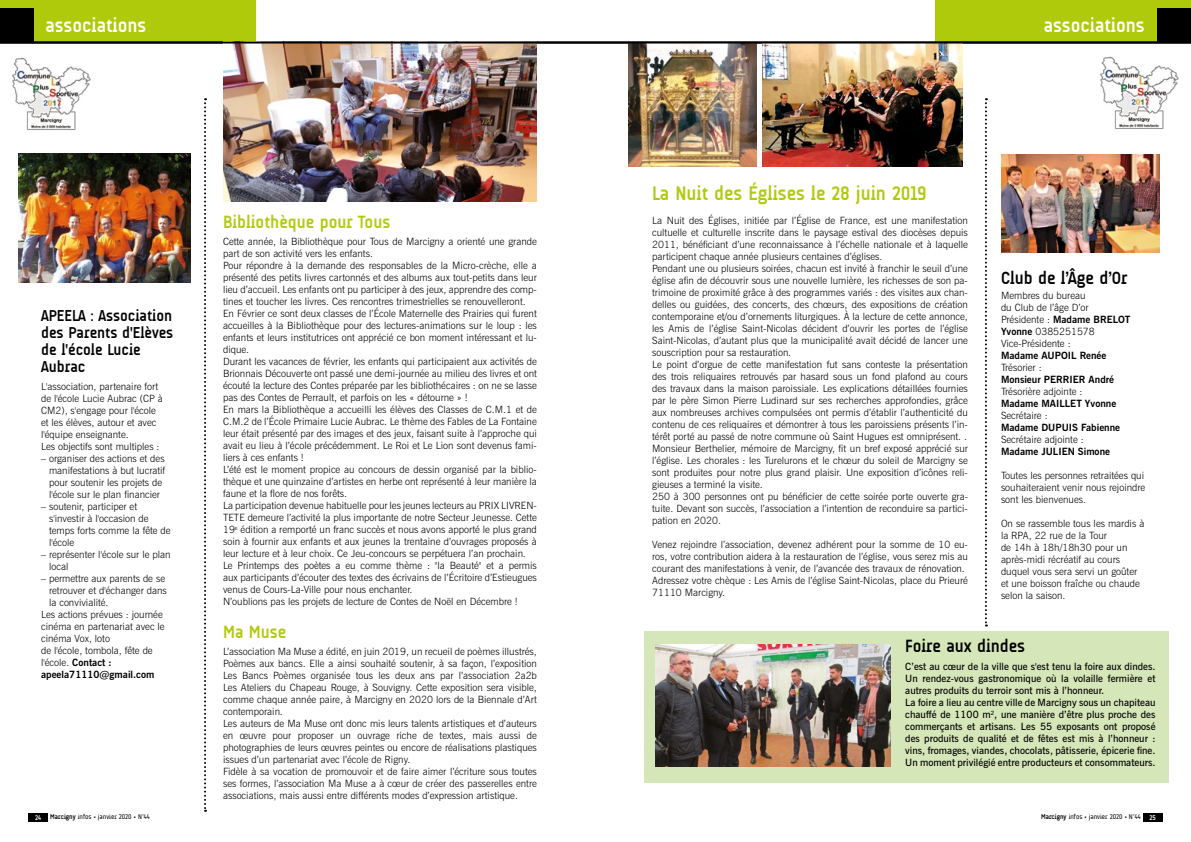
<style>
.page{position:relative;width:1191px;height:842px;background:#fff}
.page>*{position:absolute;margin:0;border:0;box-sizing:border-box;transform-origin:0 0}
.t1{font:700 20px "A Udimat";color:#afca0b}
.t2{font:700 20px "A Udimat";color:#fff}
.t3{font:700 18px "A Udimat";color:#000}
.t4{font:700 18px "A Udimat";color:#afca0b}
.t5{font:700 16px/17px "A Udimat";color:#000}
.t6{font:300 10px/12px "News Gothic BT";color:#000}
.t7{font:600 10px/12px "News Gothic BT";color:#000}
.t8{font:700 10px "News Gothic BT";color:#000}
.t9{font:7px "A Udimat";color:#000}
.t10{font:700 7px "A Udimat";color:#fff}
.s1{font-weight:700}
</style>
<div class="page">
<div style="left:643px;top:631px;width:525px;height:151px;background:#d5e6b9"></div>
<div style="left:28px;top:813px;width:20px;height:8px;background:#000"></div>
<div style="left:1142px;top:813px;width:20px;height:8px;background:#000"></div>
<img style="left:12px;top:57px;width:79px;height:73px">
<img style="left:1100px;top:56px;width:79px;height:73px">
<div style="left:935px;top:0;width:256px;height:43px;background:#afca0b"></div>
<div style="left:1157px;top:9px;width:34px;height:34px;background:#000"></div>
<div style="left:0;top:0;width:255px;height:43px;background:#afca0b"></div>
<div style="left:0;top:9px;width:34px;height:34px;background:#000"></div>
<img style="left:763px;top:44px;width:199px;height:123px">
<svg style="left:985px;top:98px;width:2px;height:528px"></svg>
<img style="left:1001px;top:155px;width:158px;height:98px">
<img style="left:629px;top:44px;width:127px;height:122px">
<img style="left:655px;top:645px;width:235px;height:122px">
<img style="left:223px;top:41px;width:313px;height:160px">
<svg style="left:204px;top:98px;width:2px;height:714px"></svg>
<img style="left:18px;top:154px;width:172px;height:128px">
<hr style="left:0;top:42px;width:1191px;height:2px;background:#000">
<h1 class="t2" style="left:45px;top:14px;width:102px">associations</h1>
<h1 class="t2" style="left:1043px;top:14px;width:102px">associations</h1>
<h3 class="t5" style="left:41px;top:307px;width:134px">APEELA : Association des Parents d'Elèves de l'école Lucie<br>Aubrac</h3>
<p class="t6" style="left:41px;top:380px;width:123px">L'association, partenaire fort de l'école Lucie Aubrac (CP à<br>CM2), s'engage pour l'école et les élèves, autour et avec l'équipe enseignante.<br>Les objectifs sont multiples :</p>
<p class="t6" style="left:49px;top:452px;width:118px;text-indent:-8px">– organiser des actions et des manifestations à but lucratif pour soutenir les projets de l'école sur le plan financier</p>
<p class="t6" style="left:49px;top:500px;width:123px;text-indent:-8px">– soutenir, participer et s'investir à l'occasion de temps forts comme la fête de l'école</p>
<p class="t6" style="left:49px;top:548px;width:123px;text-indent:-8px">– représenter l'école sur le plan local</p>
<p class="t6" style="left:41px;top:572px;width:125px">– permettre aux parents de se</p>
<p class="t6" style="left:49px;top:584px;width:119px">retrouver et d'échanger dans</p>
<p class="t6" style="left:49px;top:596px;width:61px">la convivialité.</p>
<p class="t6" style="left:41px;top:608px;width:123px">Les actions prévues : journée</p>
<p class="t6" style="left:41px;top:620px;width:125px">cinéma en partenariat avec le</p>
<p class="t6" style="left:41px;top:632px;width:70px">cinéma Vox, loto</p>
<p class="t6" style="left:41px;top:644px;width:113px">de l'école, tombola, fête de</p>
<p class="t6" style="left:41px;top:656px;width:72px">l'école. <span class="s1">Contact :</span></p>
<p class="t8" style="left:41px;top:668px;width:115px">apeela71110@gmail.com</p>
<h2 class="t4" style="left:223px;top:211px;width:169px">Bibliothèque pour Tous</h2>
<p class="t6" style="left:223px;top:236px;width:315px">Cette année, la Bibliothèque pour Tous de Marcigny a orienté une grande part de son activité vers les enfants.<br>Pour répondre à la demande des responsables de la Micro-crèche, elle a présenté des petits livres cartonnés et des albums aux tout-petits dans leur lieu d’accueil. Les enfants ont pu participer à des jeux, apprendre des comp&shy;tines et toucher les livres. Ces rencontres trimestrielles se renouvelleront.<br>En Février ce sont deux classes de l’École Maternelle des Prairies qui furent accueilles à la Bibliothèque pour des lectures-animations sur le loup : les enfants et leurs institutrices ont apprécié ce bon moment intéressant et lu&shy;dique.<br>Durant les vacances de février, les enfants qui participaient aux activités de Brionnais Découverte ont passé une demi-journée au milieu des livres et ont écouté la lecture des Contes préparée par les bibliothécaires : on ne se lasse pas des Contes de Perrault, et parfois on les « détourne » !<br>En mars la Bibliothèque a accueilli les élèves des Classes de C.M.1 et de C.M.2 de l’École Primaire Lucie Aubrac. Le thème des Fables de La Fontaine leur était présenté par des images et des jeux, faisant suite à l’approche qui avait eu lieu à l’école précédemment. Le Roi et Le Lion sont devenus fami&shy;liers à ces enfants !<br>L’été est le moment propice au concours de dessin organisé par la biblio&shy;thèque et une quinzaine d’artistes en herbe ont représenté à leur manière la faune et la flore de nos forêts.<br>La participation devenue habituelle pour les jeunes lecteurs au PRIX LIVREN-TETE demeure l’activité la plus importante de notre Secteur Jeunesse. Cette 19<sup>e</sup> édition a remporté un franc succès et nous avons apporté le plus grand soin à fournir aux enfants et aux jeunes la trentaine d’ouvrages proposés à leur lecture et à leur choix. Ce Jeu-concours se perpétuera l’an prochain.<br>Le Printemps des poètes a eu comme thème : "la Beauté" et a permis aux participants d’écouter des textes des écrivains de l’Écritoire d’Estieugues venus de Cours-La-Ville pour nous enchanter.<br>N’oublions pas les projets de lecture de Contes de Noël en Décembre !</p>
<h2 class="t4" style="left:223px;top:621px;width:65px">Ma Muse</h2>
<p class="t6" style="left:223px;top:645px;width:315px">L’association Ma Muse a édité, en juin 2019, un recueil de poèmes illustrés, Poèmes aux bancs. Elle a ainsi souhaité soutenir, à sa façon, l’exposition Les Bancs Poèmes organisée tous les deux ans par l’association 2a2b Les Ateliers du Chapeau Rouge, à Souvigny. Cette exposition sera visible, comme chaque année paire, à Marcigny en 2020 lors de la Biennale d’Art contemporain.<br>Les auteurs de Ma Muse ont donc mis leurs talents artistiques et d’auteurs en œuvre pour proposer un ouvrage riche de textes, mais aussi de photographies de leurs œuvres peintes ou encore de réalisations plastiques issues d’un partenariat avec l’école de Rigny.<br>Fidèle à sa vocation de promouvoir et de faire aimer l’écriture sous toutes ses formes, l’association Ma Muse a à cœur de créer des passerelles entre associations, mais aussi entre différents modes d’expression artistique.</p>
<h1 class="t1" style="left:652px;top:182px;width:276px">La Nuit des Églises le 28 juin 2019</h1>
<p class="t6" style="left:652px;top:215px;width:317px">La Nuit des Églises, initiée par l’Église de France, est une manifestation cultuelle et culturelle inscrite dans le paysage estival des diocèses depuis 2011, bénéficiant d’une reconnaissance à l’échelle nationale et à laquelle participent chaque année plusieurs centaines d’églises.<br>Pendant une ou plusieurs soirées, chacun est invité à franchir le seuil d’une église afin de découvrir sous une nouvelle lumière, les richesses de son pa&shy;trimoine de proximité grâce à des programmes variés : des visites aux chan&shy;delles ou guidées, des concerts, des chœurs, des expositions de création contemporaine et/ou d’ornements liturgiques. À la lecture de cette annonce, les Amis de l’église Saint-Nicolas décident d’ouvrir les portes de l’église Saint-Nicolas, d’autant plus que la municipalité avait décidé de lancer une souscription pour sa restauration.<br>Le point d’orgue de cette manifestation fut sans conteste la présentation des trois reliquaires retrouvés par hasard sous un fond plafond au cours des travaux dans la maison paroissiale. Les explications détaillées fournies par le père Simon Pierre Ludinard sur ses recherches approfondies, grâce aux nombreuses archives compulsées ont permis d’établir l’authenticité du contenu de ces reliquaires et démontrer à tous les paroissiens présents l’in&shy;térêt porté au passé de notre commune où Saint Hugues est omniprésent. .<br>Monsieur Berthelier, mémoire de Marcigny, fit un bref exposé apprécié sur l’église. Les chorales : les Turelurons et le chœur du soleil de Marcigny se sont produites pour notre plus grand plaisir. Une exposition d’icônes reli&shy;gieuses a terminé la visite.<br>250 à 300 personnes ont pu bénéficier de cette soirée porte ouverte gra&shy;tuite. Devant son succès, l’association a l’intention de reconduire sa partici&shy;pation en 2020.</p>
<p class="t6" style="left:652px;top:539px;width:317px">Venez rejoindre l’association, devenez adhérent pour la somme de 10 eu&shy;ros, votre contribution aidera à la restauration de l’église, vous serez mis au courant des manifestations à venir, de l’avancée des travaux de rénovation.<br>Adressez votre chèque : Les Amis de l’église Saint-Nicolas, place du Prieuré 71110 Marcigny.</p>
<h2 class="t3" style="left:1001px;top:268px;width:128px">Club de l’Âge d’Or</h2>
<p class="t6" style="left:1001px;top:289px;width:131px">Membres du bureau<br>du Club de l’âge D’or<br>Présidente : <span class="s1">Madame BRELOT<br>Yvonne</span> 0385251578<br>Vice-Présidente :</p>
<p class="t8" style="left:1001px;top:349px;width:107px">Madame AUPOIL Renée</p>
<p class="t6" style="left:1001px;top:361px;width:42px">Trésorier :</p>
<p class="t8" style="left:1001px;top:373px;width:115px">Monsieur PERRIER André</p>
<p class="t6" style="left:1001px;top:385px;width:83px">Trésorière adjointe :</p>
<p class="t8" style="left:1001px;top:397px;width:117px">Madame MAILLET Yvonne</p>
<p class="t6" style="left:1001px;top:409px;width:48px">Secrétaire :</p>
<p class="t8" style="left:1001px;top:421px;width:121px">Madame DUPUIS Fabienne</p>
<p class="t6" style="left:1001px;top:433px;width:84px">Secrétaire adjointe :</p>
<p class="t8" style="left:1001px;top:445px;width:111px">Madame JULIEN Simone</p>
<p class="t6" style="left:1001px;top:469px;width:146px">Toutes les personnes retraitées qui souhaiteraient venir nous rejoindre sont les bienvenues.</p>
<p class="t6" style="left:1001px;top:517px;width:145px">On se rassemble tous les mardis à la RPA, 22 rue de la Tour<br>de 14h à 18h/18h30 pour un après-midi récréatif au cours duquel vous sera servi un goûter et une boisson fraîche ou chaude selon la saison.</p>
<h2 class="t3" style="left:905px;top:636px;width:121px">Foire aux dindes</h2>
<p class="t7" style="left:905px;top:660px;width:252px">C’est au cœur de la ville que s'est tenu la foire aux dindes.<br>Un rendez-vous gastronomique où la volaille fermière et autres produits du terroir sont mis à l’honneur.<br>La foire a lieu au centre ville de Marcigny sous un chapiteau chauffé de 1100 m<sup>2</sup>, une manière d’être plus proche des commerçants et artisans. Les 55 exposants ont proposé des produits de qualité et de fêtes est mis à l’honneur : vins, fromages, viandes, chocolats, pâtisserie, épicerie fine.<br>Un moment privilégié entre producteurs et consommateurs.</p>
<p class="t10" style="left:35px;top:813px;width:7px">24</p>
<p class="t9" style="left:50px;top:813px;width:101px"><span class="s1">Marcigny</span> infos • janvier 2020 • N°44</p>
<p class="t9" style="left:1041px;top:813px;width:101px"><span class="s1">Marcigny</span> infos • janvier 2020 • N°44</p>
<p class="t10" style="left:1149px;top:813px;width:8px">25</p>
</div>
